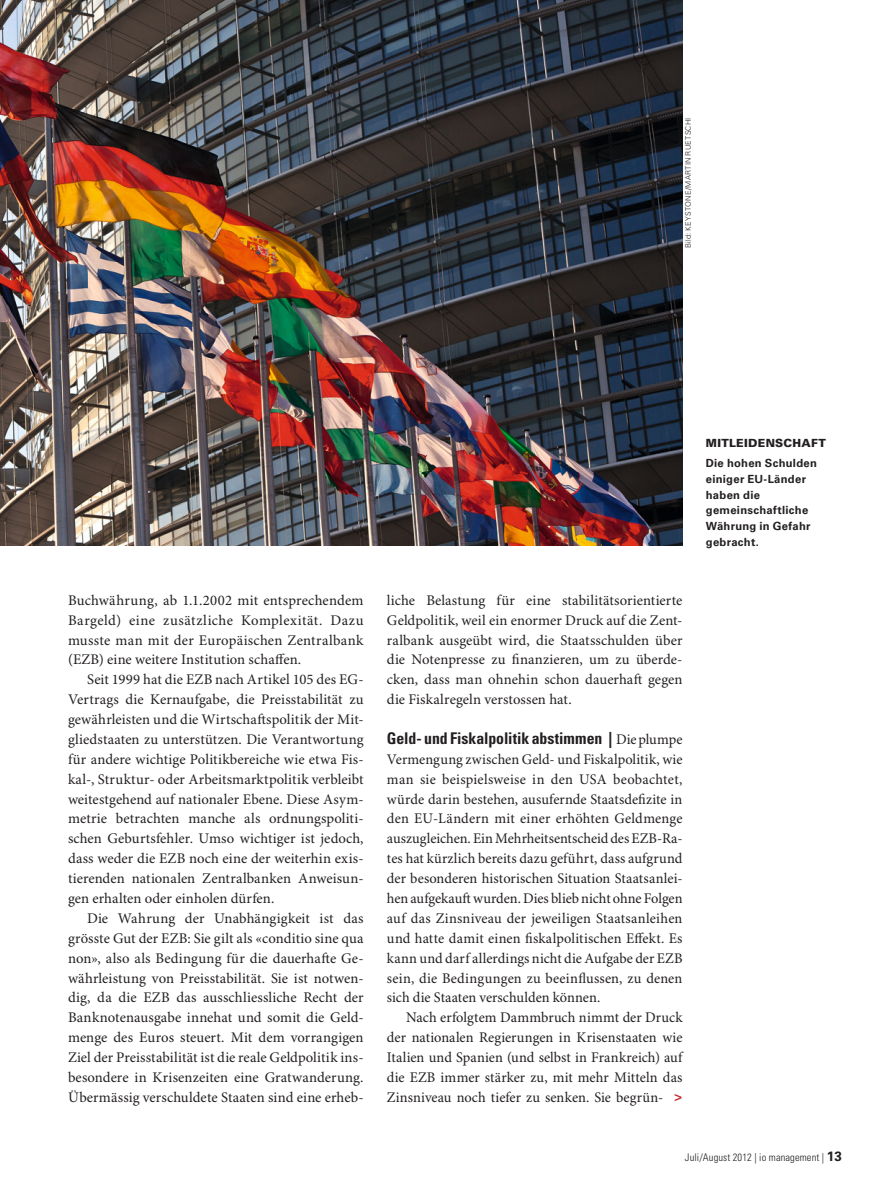
<style>
.page{position:relative;width:893px;height:1191px;background:#fff}
.page>*{position:absolute;margin:0;border:0;box-sizing:border-box;transform-origin:0 0}
.ION_103_GT_Text_ohne{font:700 condensed 16.2px "Univers LT Std";letter-spacing:-.005em;color:#231f20}
.ION_103_GT_Text_ohne-2{font:700 15.6px "Courier";color:#c8242b}
.ION_104_GT_Text_mit{font:14.7px/19.8px "Minion Pro";letter-spacing:.005em;color:#231f20;text-align:justify}
.ION_103_GT_Text_ohne-3{font:14.7px/20px "Minion Pro";letter-spacing:.005em;color:#231f20;text-align:justify}
.ION_201_BI_Legende_b{font:700 11.25px/15.8px "Univers LT Std";letter-spacing:.025em;color:#231f20}
.ION_200_BI_Titel_x11{font:900 11.25px "Univers LT Std";letter-spacing:.025em;color:#231f20}
.ION_000_Datum_R_x13{font:300 condensed 10.5px "Univers LT Std";letter-spacing:.01em;color:#231f20}
.ION_103_GT_Text_ohne-4{font:300 7.5px "Univers LT Std";letter-spacing:.03em;color:#231f20}
.s1{font-family:"Minion Pro";font-weight:400;font-stretch:normal;font-size:14.7px}
.s2{font-weight:700;font-stretch:normal;font-size:13.5px}
</style>
<div class="page">
<img style="left:0;top:0;width:682px;height:545px">
<p class="ION_103_GT_Text_ohne-4" style="left:684px;top:248px;width:132px;rotate:-90deg">Bild: KEYSTONE/MARTIN RUETSCHI</p>
<p class="ION_103_GT_Text_ohne-3" style="left:68px;top:591px;width:297px">Buchwährung, ab 1.1.2002 mit entsprechendem Bargeld) eine zusätzliche Komplexität. Dazu musste man mit der Europäischen Zentralbank (EZB) eine weitere Institution schaffen.</p>
<p class="ION_104_GT_Text_mit" style="left:68px;top:670px;width:297px;text-indent:19px">Seit 1999 hat die EZB nach Artikel 105 des EG-Vertrags die Kernaufgabe, die Preisstabilität zu gewährleisten und die Wirtschaftspolitik der Mit&shy;gliedstaaten zu unterstützen. Die Verantwortung für andere wichtige Politikbereiche wie etwa Fis&shy;kal-, Struktur- oder Arbeitsmarktpolitik verbleibt weitestgehend auf nationaler Ebene. Diese Asym&shy;metrie betrachten manche als ordnungspoliti&shy;schen Geburtsfehler. Umso wichtiger ist jedoch, dass weder die EZB noch eine der weiterhin exis&shy;tierenden nationalen Zentralbanken Anweisun&shy;gen erhalten oder einholen dürfen.</p>
<p class="ION_104_GT_Text_mit" style="left:68px;top:908px;width:297px;text-indent:19px">Die Wahrung der Unabhängigkeit ist das grösste Gut der EZB: Sie gilt als «conditio sine qua non», also als Bedingung für die dauerhafte Ge&shy;währleistung von Preisstabilität. Sie ist notwen&shy;dig, da die EZB das ausschliessliche Recht der Banknotenausgabe innehat und somit die Geld&shy;menge des Euros steuert. Mit dem vorrangigen Ziel der Preisstabilität ist die reale Geldpolitik ins&shy;besondere in Krisenzeiten eine Gratwanderung.<br>Übermässig verschuldete Staaten sind eine erheb-</p>
<p class="ION_104_GT_Text_mit" style="left:387px;top:591px;width:297px">liche Belastung für eine stabilitätsorientierte Geldpolitik, weil ein enormer Druck auf die Zent&shy;ralbank ausgeübt wird, die Staatsschulden über die Notenpresse zu finanzieren, um zu überde&shy;cken, dass man ohnehin schon dauerhaft gegen die Fiskalregeln verstossen hat.</p>
<p class="ION_103_GT_Text_ohne" style="left:387px;top:728px;width:297px">Geld- und Fiskalpolitik abstimmen | <span class="s1">Die plumpe</span></p>
<p class="ION_103_GT_Text_ohne-3" style="left:387px;top:749px;width:297px">Vermengung zwischen Geld- und Fiskalpolitik, wie man sie beispielsweise in den USA beobachtet, würde darin bestehen, ausufernde Staatsdefizite in den EU-Ländern mit einer erhöhten Geldmenge auszugleichen. Ein Mehrheitsentscheid des EZB-Ra&shy;tes hat kürzlich bereits dazu geführt, dass aufgrund der besonderen historischen Situation Staatsanlei&shy;hen aufgekauft wurden. Dies blieb nicht ohne Folgen auf das Zinsniveau der jeweiligen Staatsanleihen und hatte damit einen fiskalpolitischen Effekt. Es kann und darf allerdings nicht die Aufgabe der EZB sein, die Bedingungen zu beeinflussen, zu denen sich die Staaten verschulden können.</p>
<p class="ION_104_GT_Text_mit" style="left:387px;top:1008px;width:297px;text-indent:19px">Nach erfolgtem Dammbruch nimmt der Druck der nationalen Regierungen in Krisenstaaten wie Italien und Spanien (und selbst in Frankreich) auf die EZB immer stärker zu, mit mehr Mitteln das Zinsniveau noch tiefer zu senken. Sie begrün-</p>
<p class="ION_103_GT_Text_ohne-2" style="left:673px;top:1087px;width:11px">&gt;</p>
<p class="ION_200_BI_Titel_x11" style="left:706px;top:436px;width:122px">MITLEIDENSCHAFT</p>
<p class="ION_201_BI_Legende_b" style="left:706px;top:455px;width:113px">Die hohen Schulden einiger EU-Länder haben die gemeinschaftliche<br>Währung in Gefahr gebracht.</p>
<p class="ION_000_Datum_R_x13" style="left:685px;top:1151px;width:158px">Juli/August 2012 | io management | <span class="s2">13</span></p>
</div>
